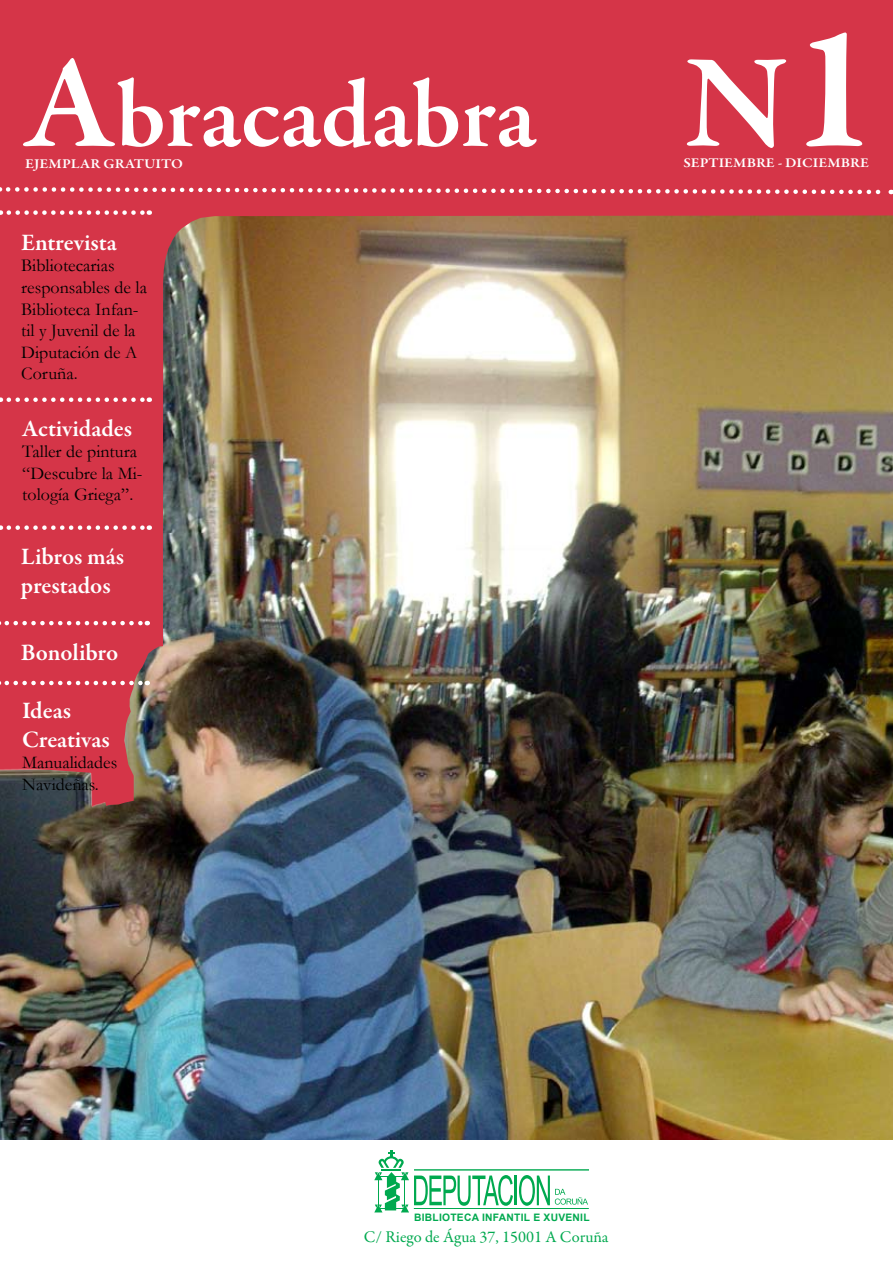
<style>
.page{position:relative;width:893px;height:1263px;background:#d53548}
.page>*{position:absolute;margin:0;border:0;box-sizing:border-box;transform-origin:0 0}
.t1{font:600 135px "Garamond Premr Pro";color:#fff}
.t2{font:600 96.9px "Garamond Premr Pro";color:#fff}
.t3{font:600 24px/28.8px "Garamond Premr Pro";color:#fff}
.t4{font:18px/21.6px "Garamond";color:#000}
.t5{font:16.5px "Garamond Premr Pro";color:#00a94f}
.t6{font:600 13.65px "Garamond Premr Pro";letter-spacing:.005em;color:#fff;scale:1.11 1}
.t7{font:600 13.5px "Garamond Premr Pro";letter-spacing:.005em;color:#fff;scale:1.11 1}
.t8{font:700 10.2px "Arial";letter-spacing:.025em;color:#00a94f}
.s1{font-size:135px}
.s2{font-size:180px}
</style>
<div class="page">
<img style="left:0;top:215px;width:893px;height:926px">
<div style="left:0;top:1141px;width:893px;height:122px;background:#fff"></div>
<svg style="left:374px;top:1150px;width:139px;height:62px"></svg>
<hr style="left:514px;top:1175px;width:3px;height:30px;background:#00a94f">
<svg style="left:519px;top:1175px;width:69px;height:31px"></svg>
<hr style="left:414px;top:1169px;width:175px;height:1px;background:#00a94f">
<hr style="left:414px;top:1208px;width:175px;height:1px;background:#00a94f">
<svg style="left:0;top:187px;width:892px;height:8px"></svg>
<svg style="left:9px;top:210px;width:141px;height:5px"></svg>
<svg style="left:9px;top:397px;width:141px;height:5px"></svg>
<svg style="left:7px;top:621px;width:141px;height:4px"></svg>
<svg style="left:7px;top:681px;width:141px;height:4px"></svg>
<svg style="left:9px;top:525px;width:141px;height:5px"></svg>
<h2 class="t2" style="left:24px;top:57px;width:513px"><span class="s1">A</span>bracadabra</h2>
<p class="t6" style="left:25px;top:155px;width:144px">EJEMPLAR GRATUITO</p>
<h3 class="t3" style="left:21px;top:228px;width:97px">Entrevista</h3>
<p class="t4" style="left:21px;top:255px;width:127px">Bibliotecarias responsables de la<br>Biblioteca Infan&shy;til y Juvenil de la<br>Diputación de A<br>Coruña.</p>
<h3 class="t3" style="left:22px;top:414px;width:111px">Actividades</h3>
<p class="t4" style="left:22px;top:440px;width:122px">Taller de pintura “Descubre la Mi&shy;tología Griega”.</p>
<h3 class="t3" style="left:21px;top:542px;width:105px">Libros más prestados</h3>
<h3 class="t3" style="left:21px;top:639px;width:99px">Bonolibro</h3>
<h3 class="t3" style="left:22px;top:696px;width:89px">Ideas<br>Creativas</h3>
<p class="t4" style="left:22px;top:751px;width:97px">Manualidades<br>Navideñas.</p>
<h1 class="t1" style="left:684px;top:22px;width:195px">N<span class="s2">1</span></h1>
<p class="t7" style="left:683px;top:155px;width:169px">SEPTIEMBRE - DICIEMBRE</p>
<p class="t8" style="left:414px;top:1212px;width:177px">BIBLIOTECA INFANTIL E XUVENIL</p>
<p class="t5" style="left:364px;top:1227px;width:246px">C/ Riego de Água 37, 15001 A Coruña</p>
</div>
